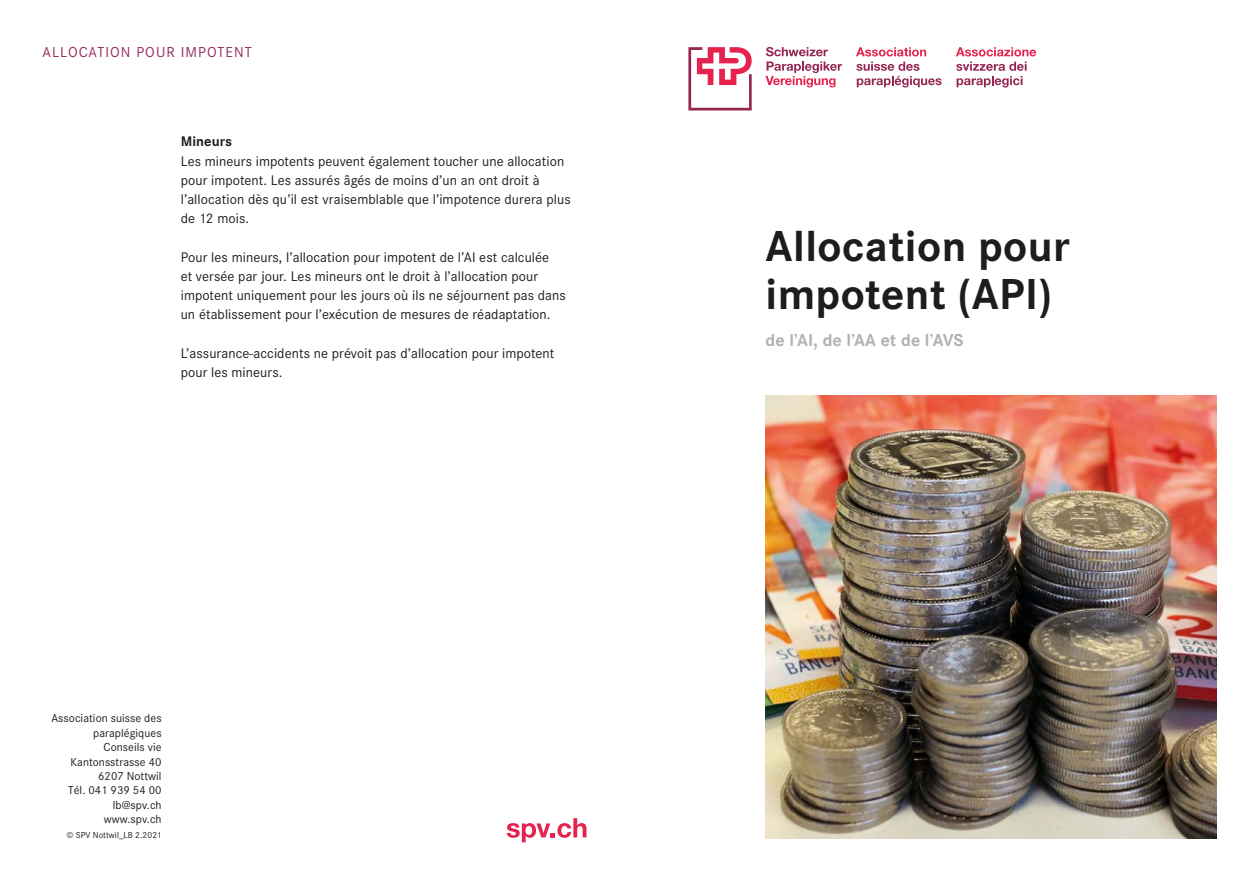
<style>
.page{position:relative;width:1259px;height:893px;background:#fff}
.page>*{position:absolute;margin:0;border:0;box-sizing:border-box;transform-origin:0 0}
.t1{font:700 45px/48px "Corporate S";letter-spacing:.01em;color:#1d1d1b}
.t2{font:700 18px "Corporate S";letter-spacing:.005em;color:#b3b2b2}
.t3{font:15px "Corporate S";letter-spacing:.07em;color:#962d5d}
.t4{font:14.4px/19.2px "Corporate S";letter-spacing:.005em;color:#1d1d1b}
.t5{font:700 14.4px "Corporate S";letter-spacing:.005em;color:#1d1d1b}
.t6{font:12px/14.4px "Corporate S";letter-spacing:.005em;color:#1d1d1b;text-align:right}
.t7{font:9px "Corporate S";letter-spacing:.005em;color:#1d1d1b}
</style>
<div class="page">
<svg style="left:856px;top:47px;width:70px;height:9px"></svg>
<svg style="left:956px;top:47px;width:80px;height:9px"></svg>
<svg style="left:688px;top:47px;width:63px;height:63px"></svg>
<svg style="left:766px;top:47px;width:62px;height:9px"></svg>
<svg style="left:765px;top:62px;width:77px;height:25px"></svg>
<svg style="left:856px;top:62px;width:85px;height:26px"></svg>
<svg style="left:956px;top:62px;width:70px;height:26px"></svg>
<svg style="left:507px;top:818px;width:79px;height:24px"></svg>
<img style="left:765px;top:396px;width:451px;height:442px">
<p class="t3" style="left:43px;top:41px;width:211px">ALLOCATION POUR IMPOTENT</p>
<p class="t5" style="left:181px;top:130px;width:53px">Mineurs</p>
<p class="t4" style="left:181px;top:150px;width:391px">Les mineurs impotents peuvent également toucher une allocation pour impotent. Les assurés âgés de moins d’un an ont droit à l’allocation dès qu’il est vraisemblable que l’impotence durera plus de 12 mois.</p>
<p class="t4" style="left:181px;top:246px;width:386px">Pour les mineurs, l’allocation pour impotent de l’AI est calculée<br>et versée par jour. Les mineurs ont le droit à l’allocation pour impotent uniquement pour les jours où ils ne séjournent pas dans un établissement pour l’exécution de mesures de réadaptation.</p>
<p class="t4" style="left:181px;top:342px;width:375px">L’assurance-accidents ne prévoit pas d’allocation pour impotent pour les mineurs.</p>
<p class="t6" style="left:51px;top:710px;width:112px">Association suisse des paraplégiques<br>Conseils vie<br>Kantonsstrasse 40<br>6207 Nottwil<br>Tél. 041 939 54 00 lb@spv.ch<br>www.spv.ch</p>
<p class="t7" style="left:67px;top:828px;width:97px">© SPV Nottwil_LB 2.2021</p>
<h1 class="t1" style="left:765px;top:219px;width:306px">Allocation pour impotent (API)</h1>
<p class="t2" style="left:765px;top:326px;width:199px">de l’AI, de l’AA et de l’AVS</p>
</div>
